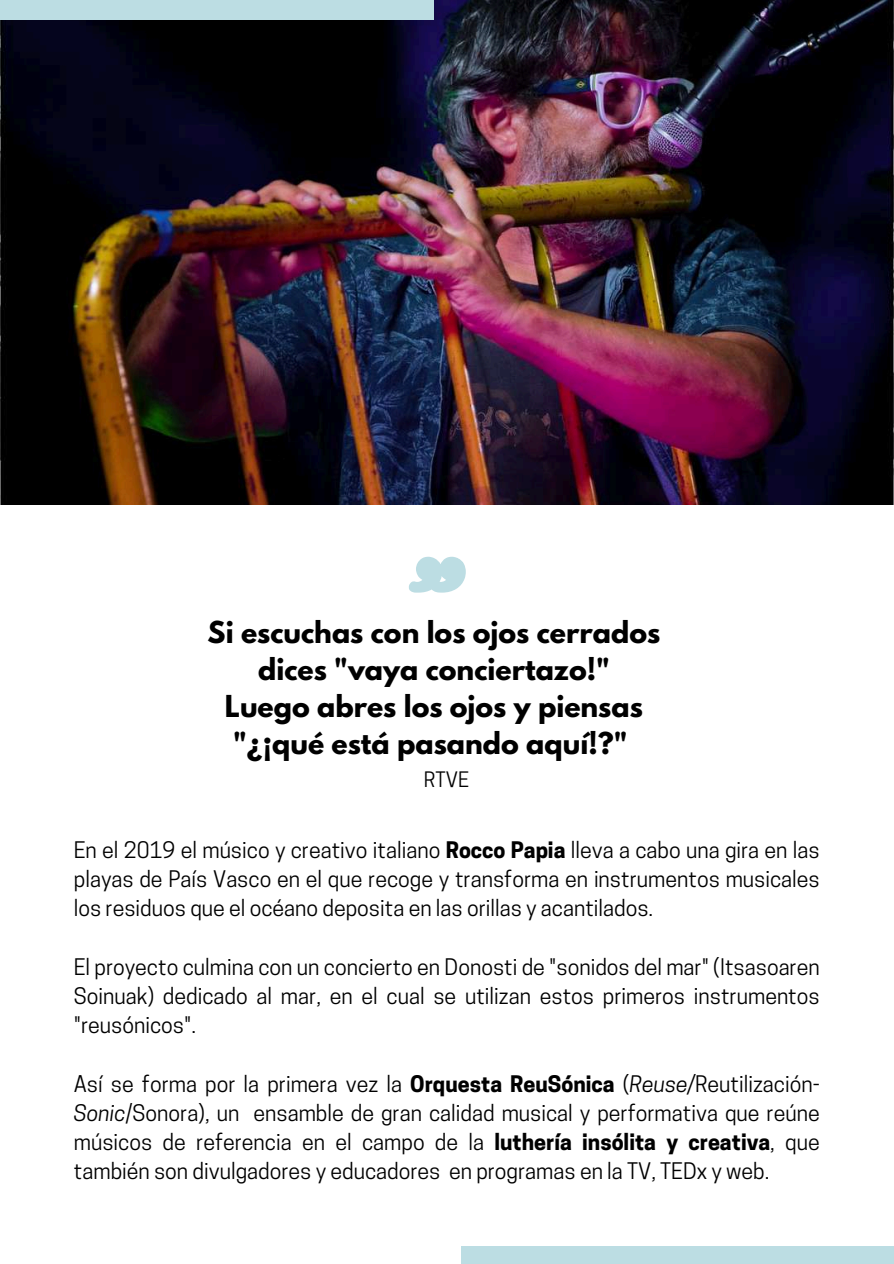
<style>
.page{position:relative;width:894px;height:1264px;background:#fff}
.page>*{position:absolute;margin:0;border:0;box-sizing:border-box;transform-origin:0 0}
.t1{font:150px "Bukhari Script";color:#bcdde3}
.t2{font:700 26.7px/37.2px "League Spartan";color:#000;text-align:center}
.t3{font:21.45px/29.2px "Cooper Hewitt";color:#000;text-align:justify}
.t4{font:19.95px "Cooper Hewitt";color:#000}
.s1{font-weight:700}
.s2{font-style:italic}
</style>
<div class="page">
<div style="left:461px;top:1246px;width:432px;height:17px;background:#bcdde3"></div>
<img style="left:0;top:0;width:893px;height:504px">
<div style="left:0;top:0;width:434px;height:20px;background:#bcdde3"></div>
<h1 class="t1" style="left:388px;top:540px;width:46px">"</h1>
<p class="t2" style="left:207px;top:617px;width:454px">Si escuchas con los ojos cerrados dices "vaya conciertazo!"<br>Luego abres los ojos y piensas "¿¡qué está pasando aquí!?"</p>
<p class="t4" style="left:423px;top:772px;width:47px">RTVE</p>
<p class="t3" style="left:74px;top:837px;width:747px">En el 2019 el músico y creativo italiano <span class="s1">Rocco Papia</span> lleva a cabo una gira en las playas de País Vasco en el que recoge y transforma en instrumentos musicales los residuos que el océano deposita en las orillas y acantilados.</p>
<p class="t3" style="left:74px;top:954px;width:747px">El proyecto culmina con un concierto en Donosti de "sonidos del mar" (Itsasoaren Soinuak) dedicado al mar, en el cual se utilizan estos primeros instrumentos "reusónicos".</p>
<p class="t3" style="left:74px;top:1071px;width:747px">Así se forma por la primera vez la <span class="s1">Orquesta ReuSónica</span> (<span class="s2">Reuse/</span>Reutilización-<span class="s2">Sonic</span>/Sonora), un ensamble de gran calidad musical y performativa que reúne músicos de referencia en el campo de la <span class="s1">luthería insólita y creativa</span>, que también son divulgadores y educadores en programas en la TV, TEDx y web.</p>
</div>
